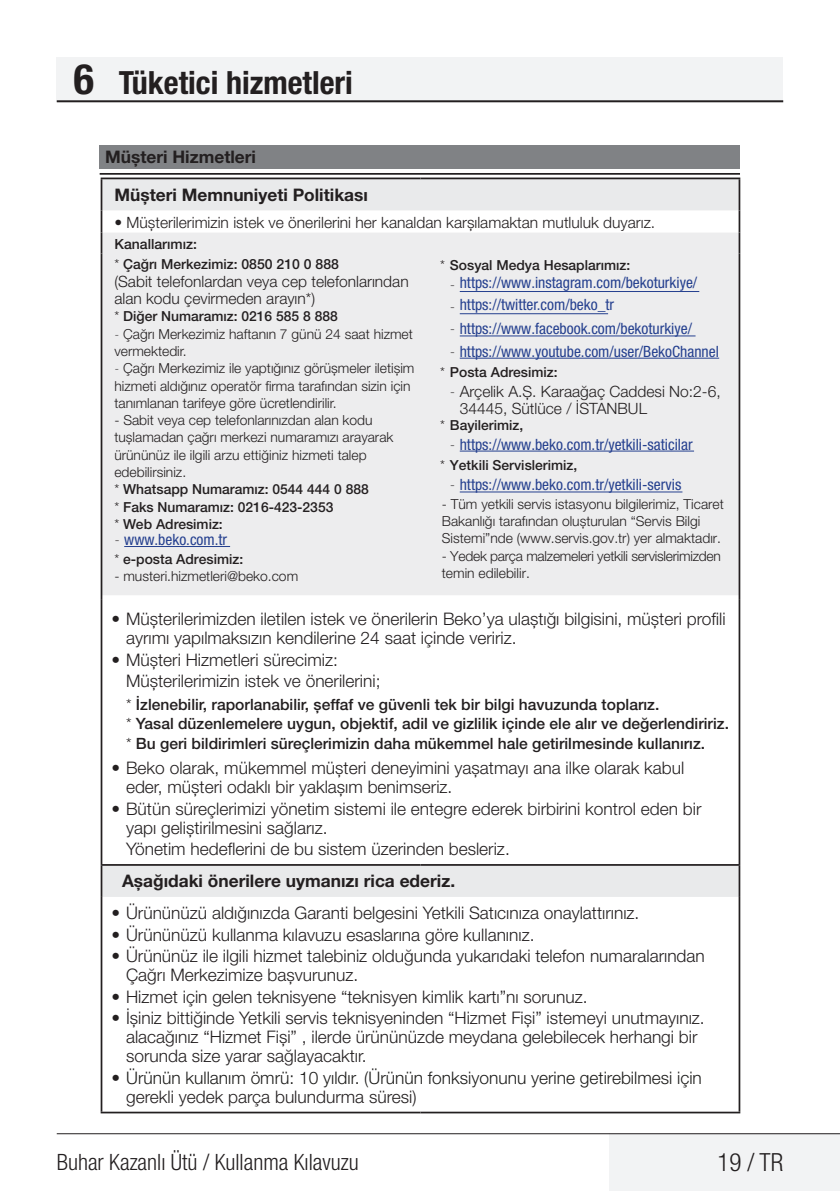
<style>
.page{position:relative;width:840px;height:1191px;background:#fff}
.page>*{position:absolute;margin:0;border:0;box-sizing:border-box;transform-origin:0 0}
.Unite_Baslik_Icerik{font:700 condensed 32px "Helvetica Neue LT Pro";color:#231f20}
.t1{font:300 condensed 25px "Helvetica Neue LT Pro";color:#231f20}
.t2{font:300 condensed 22.4px "Helvetica Neue LT Pro";color:#231f20}
.t3{font:300 17.4px/19px "Helvetica Neue LT Pro";color:#231f20}
.t4{font:300 17.4px/18.8px "Helvetica Neue LT Pro";color:#1d1d1b}
.t5{font:700 17.4px "Helvetica Neue LT Pro";color:#231f20}
.t6{font:condensed 15.6px "Helvetica Neue LT Std";color:#25408f}
.t7{font:500 15.6px/19.8px "Helvetica Neue LT Pro";color:#231f20}
.t8{font:300 15.6px/17.4px "Helvetica Neue LT Pro";color:#231f20}
.t9{font:500 14px "Helvetica Neue LT Pro";color:#231f20}
.t10{font:300 13.8px/17.4px "Helvetica Neue LT Pro";color:#231f20}
.t11{font:500 13.8px "Helvetica Neue LT Pro";color:#231f20}
.t12{font:300 13.8px/17.4px "Helvetica Neue LT Pro";letter-spacing:-.02em;color:#231f20}
.s1{font-size:42px}
.s2{font-weight:300}
.s3{font-family:"Helvetica Neue LT Pro";font-weight:100;font-stretch:normal;color:#231f20}
.s4{font-weight:100}
.s5{font-size:14px}
.s6{font-weight:500}
.s7{font-weight:700}
.s8{color:#231f20}
</style>
<div class="page">
<div style="left:57px;top:57px;width:725px;height:45px;background:#f2f3f4"></div>
<hr style="left:57px;top:100px;width:725px;height:2px;background:#231f20">
<div style="left:609px;top:1133px;width:230px;height:58px;background:#f2f3f4"></div>
<hr style="left:57px;top:1133px;width:782px;height:1px;background:#231f20">
<div style="left:100px;top:145px;width:639px;height:23px;background:#808285"></div>
<hr style="left:100px;top:173px;width:639px;height:2px;background:#231f20">
<svg style="left:102px;top:179px;width:636px;height:718px"></svg>
<div style="left:102px;top:232px;width:636px;height:363px;background:#ededee"></div>
<hr style="left:101px;top:177px;width:319px;height:2px;background:#231f20">
<hr style="left:101px;top:179px;width:1px;height:31px;background:#231f20">
<hr style="left:420px;top:177px;width:320px;height:2px;background:#231f20">
<hr style="left:738px;top:179px;width:2px;height:31px;background:#231f20">
<hr style="left:738px;top:210px;width:2px;height:22px;background:#231f20">
<svg style="left:101px;top:210px;width:1px;height:43px"></svg>
<hr style="left:738px;top:232px;width:2px;height:21px;background:#231f20">
<hr style="left:101px;top:253px;width:1px;height:346px;background:#231f20">
<hr style="left:738px;top:253px;width:2px;height:346px;background:#231f20">
<hr style="left:101px;top:599px;width:1px;height:265px;background:#231f20">
<hr style="left:738px;top:599px;width:2px;height:265px;background:#231f20">
<hr style="left:101px;top:865px;width:1px;height:32px;background:#231f20">
<hr style="left:738px;top:865px;width:2px;height:32px;background:#231f20">
<hr style="left:101px;top:897px;width:1px;height:214px;background:#231f20">
<hr style="left:738px;top:897px;width:2px;height:214px;background:#231f20">
<hr style="left:101px;top:864px;width:319px;height:1px;background:#231f20">
<hr style="left:420px;top:864px;width:320px;height:1px;background:#231f20">
<hr style="left:101px;top:1111px;width:319px;height:2px;background:#231f20">
<hr style="left:420px;top:1111px;width:320px;height:2px;background:#231f20">
<hr style="left:459px;top:291px;width:240px;height:1px;background:#25408f">
<hr style="left:459px;top:313px;width:148px;height:1px;background:#25408f">
<hr style="left:459px;top:335px;width:236px;height:1px;background:#25408f">
<hr style="left:459px;top:358px;width:259px;height:1px;background:#25408f">
<hr style="left:459px;top:451px;width:234px;height:1px;background:#25408f">
<hr style="left:459px;top:491px;width:223px;height:1px;background:#25408f">
<hr style="left:124px;top:546px;width:106px;height:1px;background:#25408f">
<p class="Unite_Baslik_Icerik" style="left:74px;top:63px;width:280px"><span class="s1">6</span> Tüketici hizmetleri</p>
<p class="t5" style="left:105px;top:146px;width:152px">Müșteri Hizmetleri</p>
<p class="t5" style="left:114px;top:184px;width:255px">Müșteri Memnuniyeti Politikası</p>
<p class="t8" style="left:114px;top:213px;width:542px">• Müșterilerimizin istek ve önerilerini her kanaldan karșılamaktan mutluluk duyarız.</p>
<p class="t9" style="left:114px;top:235px;width:84px">Kanallarımız:</p>
<p class="t11" style="left:440px;top:257px;width:191px"><span class="s2">*</span> Sosyal Medya Hesaplarımız:</p>
<p class="t6" style="left:449px;top:274px;width:249px"><span class="s3">-</span> https://www.instagram.com/bekoturkiye/</p>
<p class="t6" style="left:449px;top:296px;width:166px"><span class="s3">-</span> https://twitter.com/beko_tr</p>
<p class="t6" style="left:449px;top:320px;width:243px"><span class="s3">-</span> https://www.facebook.com/bekoturkiye/</p>
<p class="t6" style="left:449px;top:342px;width:270px"><span class="s3">-</span> https://www.youtube.com/user/BekoChannel</p>
<p class="t11" style="left:440px;top:364px;width:119px"><span class="s2">*</span> Posta Adresimiz:</p>
<p class="t8" style="left:459px;top:382px;width:262px;text-indent:-10px"><span class="s4">-</span> Arçelik A.Ș. Karaağaç Caddesi No:2-6,<br>34445, Sütlüce / İSTANBUL</p>
<p class="t11" style="left:440px;top:416px;width:85px"><span class="s2">*</span> Bayilerimiz,</p>
<p class="t6" style="left:449px;top:435px;width:244px"><span class="s3">-</span> https://www.beko.com.tr/yetkili-saticilar</p>
<p class="t11" style="left:440px;top:457px;width:139px"><span class="s2">*</span> Yetkili Servislerimiz,</p>
<p class="t6" style="left:449px;top:475px;width:233px"><span class="s3">-</span> https://www.beko.com.tr/yetkili-servis</p>
<p class="t11" style="left:114px;top:256px;width:226px"><span class="s2">*</span> Çağrı Merkezimiz: <span class="s5">0850 210 0 888</span></p>
<p class="t8" style="left:114px;top:272px;width:295px">(Sabit telefonlardan veya cep telefonlarından alan kodu çevirmeden arayın*)</p>
<p class="t11" style="left:114px;top:308px;width:225px"><span class="s2">*</span> Diğer Numaramız: 0216 585 8 888</p>
<p class="t10" style="left:114px;top:325px;width:300px"><span class="s4">-</span> Çağrı Merkezimiz haftanın 7 günü 24 saat hizmet vermektedir.</p>
<p class="t10" style="left:114px;top:359px;width:301px"><span class="s4">-</span> Çağrı Merkezimiz ile yaptığınız görüșmeler iletișim hizmeti aldığınız operatör firma tarafından sizin için tanımlanan tarifeye göre ücretlendirilir.</p>
<p class="t10" style="left:114px;top:411px;width:280px">- Sabit veya cep telefonlarınızdan alan kodu tușlamadan çağrı merkezi numaramızı arayarak ürününüz ile ilgili arzu ettiğiniz hizmeti talep edebilirsiniz.<br>* <span class="s6">Whatsapp Numaramız: 0544 444 0 888<br></span>* <span class="s6">Faks Numaramız: 0216-423-2353<br></span>* <span class="s6">Web Adresimiz:</span></p>
<p class="t11" style="left:114px;top:550px;width:130px"><span class="s2">*</span> e-posta Adresimiz:</p>
<p class="t10" style="left:114px;top:567px;width:185px">- musteri.hizmetleri@beko.com</p>
<p class="t10" style="left:441px;top:495px;width:283px">- Tüm yetkili servis istasyonu bilgilerimiz, Ticaret<br>Bakanlığı tarafından olușturulan “Servis Bilgi<br>Sistemi”nde (www.servis.gov.tr) yer almaktadır.</p>
<p class="t12" style="left:441px;top:547px;width:280px">- Yedek parça malzemeleri yetkili servislerimizden temin edilebilir.</p>
<p class="t6" style="left:114px;top:530px;width:114px"><span class="s3">-</span> www.beko.com.tr</p>
<p class="t3" style="left:126px;top:609px;width:600px;text-indent:-15px">• Müșterilerimizden iletilen istek ve önerilerin Beko’ya ulaștığı bilgisini, müșteri profili ayrımı yapılmaksızın kendilerine 24 saat içinde veririz.</p>
<p class="t3" style="left:126px;top:648px;width:256px;line-height:21.4px;text-indent:-15px">• Müșteri Hizmetleri sürecimiz:<br>Müșterilerimizin istek ve önerilerini;</p>
<p class="t7" style="left:126px;top:694px;width:604px"><span class="s2">*</span> İzlenebilir, raporlanabilir, șeffaf ve güvenli tek bir bilgi havuzunda toplarız.<br><span class="s2">*</span> Yasal düzenlemelere uygun, objektif, adil ve gizlilik içinde ele alır ve değerlendiririz. <span class="s2">*</span> Bu geri bildirimleri süreçlerimizin daha mükemmel hale getirilmesinde kullanırız.</p>
<p class="t3" style="left:126px;top:758px;width:559px;text-indent:-15px">• Beko olarak, mükemmel müșteri deneyimini yașatmayı ana ilke olarak kabul eder, müșteri odaklı bir yaklașım benimseriz.</p>
<p class="t3" style="left:126px;top:798px;width:576px;text-indent:-15px">• Bütün süreçlerimizi yönetim sistemi ile entegre ederek birbirini kontrol eden bir yapı geliștirilmesini sağlarız.</p>
<p class="t3" style="left:122px;top:832px;width:389px;line-height:32px">Yönetim hedeflerini de bu sistem üzerinden besleriz.<br><span class="s7">Așağıdaki önerilere uymanızı rica ederiz.</span></p>
<p class="t3" style="left:111px;top:903px;width:529px">• Ürününüzü aldığınızda Garanti belgesini Yetkili Satıcınıza onaylattırınız.</p>
<p class="t3" style="left:111px;top:924px;width:424px">• Ürününüzü kullanma kılavuzu esaslarına göre kullanınız.</p>
<p class="t3" style="left:126px;top:946px;width:580px;text-indent:-15px">• Ürününüz ile ilgili hizmet talebiniz olduğunda yukarıdaki telefon numaralarından<br>Çağrı Merkezimize bașvurunuz.</p>
<p class="t3" style="left:111px;top:986px;width:477px">• Hizmet için gelen teknisyene “teknisyen kimlik kartı”nı sorunuz.</p>
<p class="t3" style="left:126px;top:1008px;width:580px;text-indent:-15px">• İșiniz bittiğinde Yetkili servis teknisyeninden “Hizmet Fiși” istemeyi unutmayınız. alacağınız “Hizmet Fiși” , ilerde ürününüzde meydana gelebilecek herhangi bir sorunda size yarar sağlayacaktır.</p>
<p class="t4" style="left:126px;top:1068px;width:577px;text-indent:-15px"><span class="s8">•</span> Ürünün kullanım ömrü: 10 yıldır. (Ürünün fonksiyonunu yerine getirebilmesi için <span class="s8">gerekli yedek parça bulundurma süresi)</span></p>
<p class="t2" style="left:57px;top:1149px;width:303px">Buhar Kazanlı Ütü / Kullanma Kılavuzu</p>
<h2 class="t1" style="left:717px;top:1147px;width:67px">19 / TR</h2>
</div>
